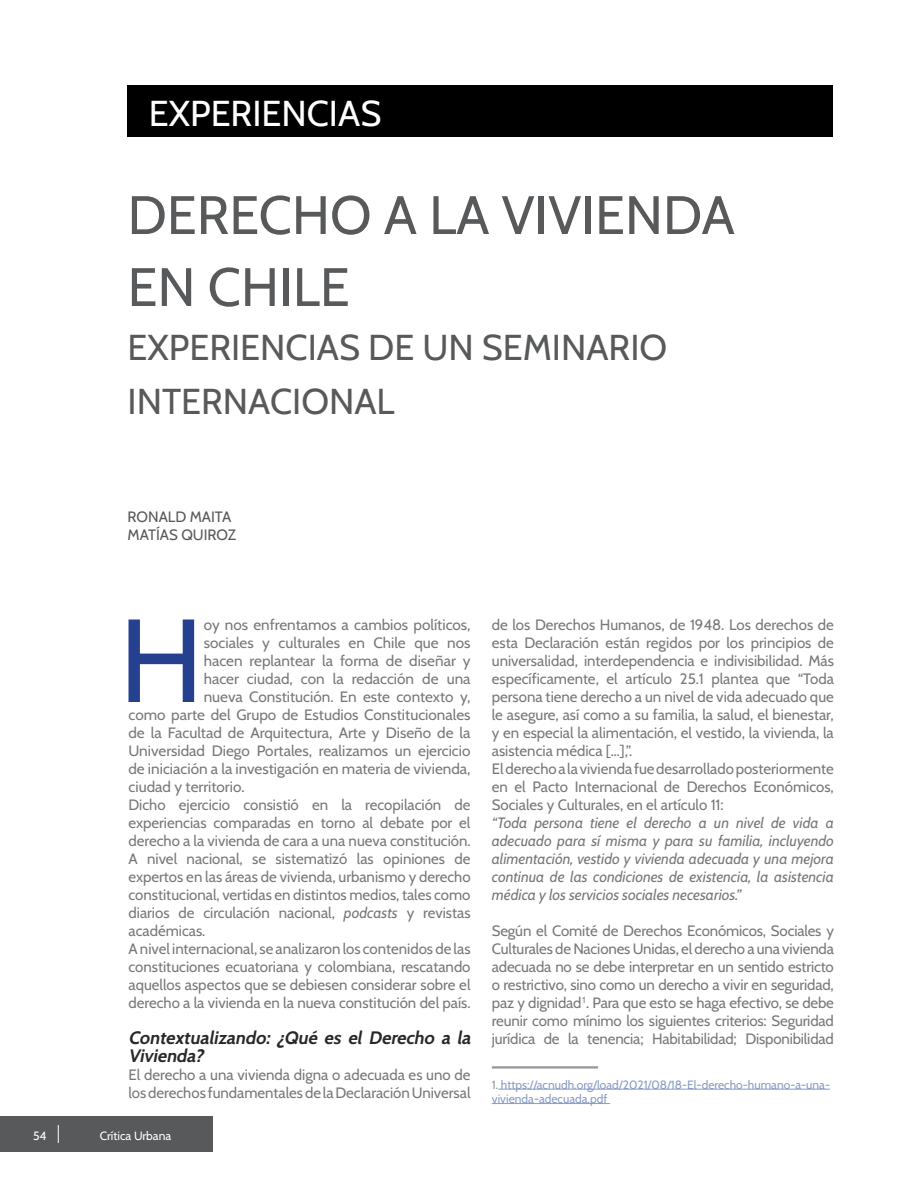
<style>
.page{position:relative;width:918px;height:1188px;background:#fff}
.page>*{position:absolute;margin:0;border:0;box-sizing:border-box;transform-origin:0 0}
.t1{font:117.9px "Cabin";color:#25408f}
.t2{font:54px/72px "Cabin";color:#58595b}
.t3{font:36px/54px "Cabin";color:#58595b}
.t4{font:36px "Cabin";color:#fff}
.t5{font:italic 700 18px/18px "Cabin";color:#292829}
.t6{font:15px/18px "Cabin";color:#77787b}
.t7{font:italic 15px/18px "Cabin";color:#77787b;text-align:justify}
.t8{font:15px/18px "Cabin";color:#58595b}
.t9{font:12px/14.4px "Cabin";color:#879bc6}
.t10{font:12px "Cabin";color:#fff}
.s1{font-style:italic}
.s2{color:#939598}
</style>
<div class="page">
<div style="left:0;top:1116px;width:213px;height:36px;background:#58595b"></div>
<svg style="left:58px;top:1125px;width:1px;height:18px"></svg>
<hr style="left:492px;top:1067px;width:106px;height:1px;background:#797a7d">
<hr style="left:492px;top:1068px;width:106px;height:1px;background:#797a7d">
<hr style="left:498px;top:1089px;width:332px;height:1px;background:#879bc6">
<hr style="left:492px;top:1103px;width:118px;height:1px;background:#879bc6">
<div style="left:128px;top:85px;width:705px;height:51px;background:#000"></div>
<h3 class="t4" style="left:149px;top:85px;width:234px">EXPERIENCIAS</h3>
<h2 class="t2" style="left:128px;top:175px;width:609px">DERECHO A LA VIVIENDA<br>EN CHILE</h2>
<h3 class="t3" style="left:128px;top:318px;width:541px">EXPERIENCIAS DE UN SEMINARIO<br>INTERNACIONAL</h3>
<p class="t8" style="left:128px;top:507px;width:110px">RONALD MAITA<br>MATÍAS QUIROZ</p>
<h1 class="t1" style="left:119px;top:568px;width:86px">H</h1>
<p class="t6" style="left:204px;top:615px;width:268px">oy nos enfrentamos a cambios políticos,</p>
<p class="t6" style="left:204px;top:633px;width:268px">sociales y culturales en Chile que nos</p>
<p class="t6" style="left:204px;top:651px;width:268px">hacen replantear la forma de diseñar y</p>
<p class="t6" style="left:204px;top:669px;width:268px">hacer ciudad, con la redacción de una</p>
<p class="t6" style="left:204px;top:687px;width:268px">nueva Constitución. En este contexto y,</p>
<p class="t6" style="left:128px;top:705px;width:344px">como parte del Grupo de Estudios Constitucionales</p>
<p class="t6" style="left:128px;top:723px;width:344px">de la Facultad de Arquitectura, Arte y Diseño de la</p>
<p class="t6" style="left:128px;top:741px;width:344px">Universidad Diego Portales, realizamos un ejercicio</p>
<p class="t6" style="left:128px;top:759px;width:344px">de iniciación a la investigación en materia de vivienda,</p>
<p class="t6" style="left:128px;top:777px;width:118px">ciudad y territorio.</p>
<p class="t6" style="left:129px;top:795px;width:344px">Dicho ejercicio consistió en la recopilación de</p>
<p class="t6" style="left:129px;top:813px;width:344px">experiencias comparadas en torno al debate por el</p>
<p class="t6" style="left:129px;top:831px;width:344px">derecho a la vivienda de cara a una nueva constitución.</p>
<p class="t6" style="left:129px;top:849px;width:344px">A nivel nacional, se sistematizó las opiniones de</p>
<p class="t6" style="left:129px;top:867px;width:344px">expertos en las áreas de vivienda, urbanismo y derecho</p>
<p class="t6" style="left:129px;top:885px;width:344px">constitucional, vertidas en distintos medios, tales como</p>
<p class="t6" style="left:129px;top:903px;width:344px">diarios de circulación nacional, <span class="s1">podcasts</span> y revistas</p>
<p class="t6" style="left:129px;top:921px;width:78px">académicas.</p>
<p class="t6" style="left:129px;top:939px;width:344px">A nivel internacional, se analizaron los contenidos de las</p>
<p class="t6" style="left:129px;top:957px;width:344px">constituciones ecuatoriana y colombiana, rescatando</p>
<p class="t6" style="left:129px;top:975px;width:344px">aquellos aspectos que se debiesen considerar sobre el</p>
<p class="t6" style="left:129px;top:993px;width:344px">derecho a la vivienda en la nueva constitución del país.</p>
<p class="t5" style="left:128px;top:1027px;width:348px">Contextualizando: ¿Qué es el Derecho a la<br>Vivienda?</p>
<p class="t6" style="left:129px;top:1065px;width:344px">El derecho a una vivienda digna o adecuada es uno de los derechos fundamentales de la Declaración Universal</p>
<p class="t10" style="left:33px;top:1126px;width:15px">54</p>
<p class="t10" style="left:100px;top:1126px;width:73px">Crítica Urbana</p>
<p class="t6" style="left:492px;top:615px;width:344px">de los Derechos Humanos, de 1948. Los derechos de esta Declaración están regidos por los principios de universalidad, interdependencia e indivisibilidad. Más específicamente, el artículo 25.1 plantea que “Toda persona tiene derecho a un nivel de vida adecuado que le asegure, así como a su familia, la salud, el bienestar, y en especial la alimentación, el vestido, la vivienda, la asistencia médica […],”.<br>El derecho a la vivienda fue desarrollado posteriormente en el Pacto Internacional de Derechos Económicos, Sociales y Culturales, en el artículo 11:</p>
<p class="t7" style="left:492px;top:812px;width:344px">“Toda persona tiene el derecho a un nivel de vida a adecuado para sí misma y para su familia, incluyendo alimentación, vestido y vivienda adecuada y una mejora continua de las condiciones de existencia, la asistencia médica y los servicios sociales necesarios.”</p>
<p class="t6" style="left:492px;top:921px;width:344px;text-align:justify">Según el Comité de Derechos Económicos, Sociales y Culturales de Naciones Unidas, el derecho a una vivienda adecuada no se debe interpretar en un sentido estricto o restrictivo, sino como un derecho a vivir en seguridad, paz y dignidad<sup>1</sup>. Para que esto se haga efectivo, se debe reunir como mínimo los siguientes criterios: Seguridad jurídica de la tenencia; Habitabilidad; Disponibilidad</p>
<p class="t9" style="left:492px;top:1076px;width:340px"><span class="s2">1.</span> https://acnudh.org/load/2021/08/18-El-derecho-humano-a-una&shy;vivienda-adecuada.pdf</p>
</div>
